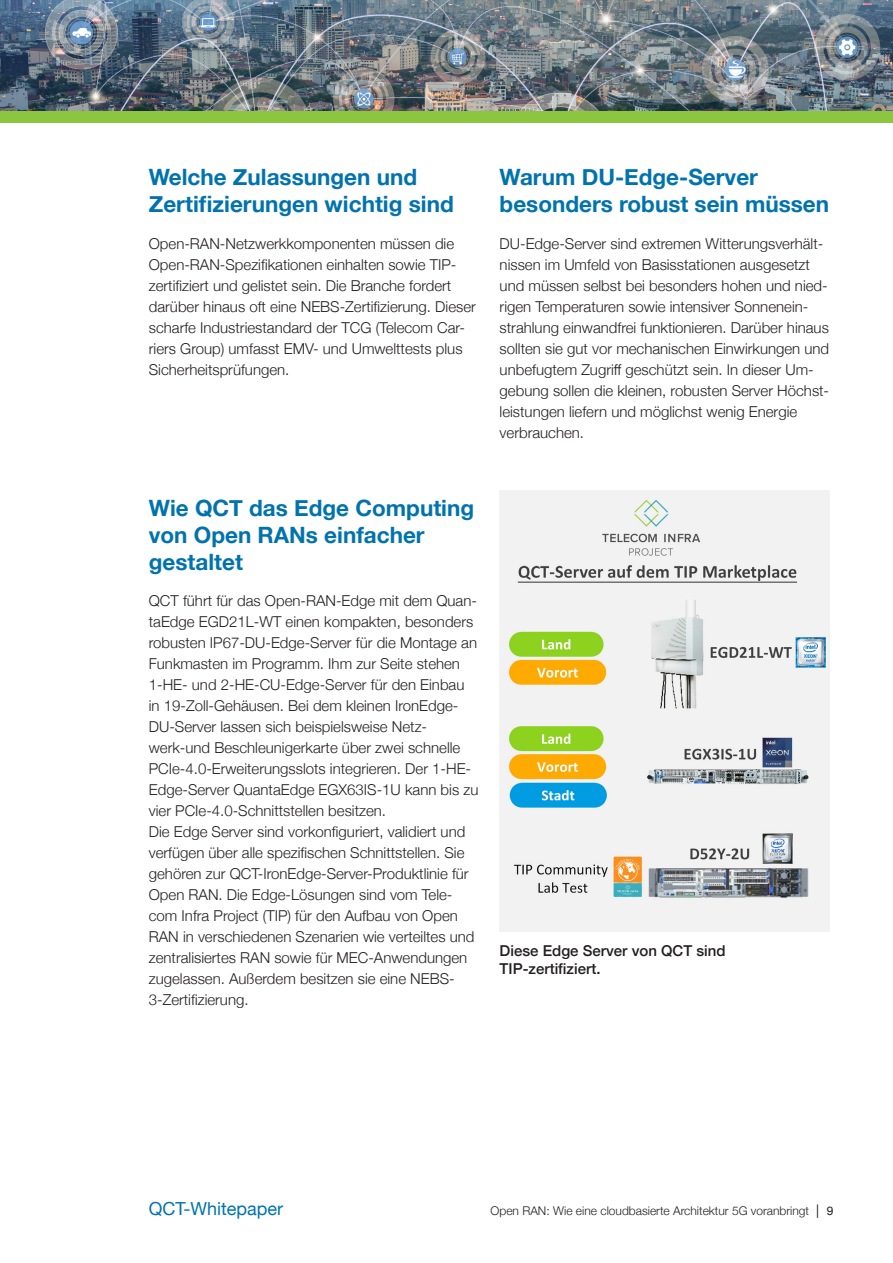
<style>
.page{position:relative;width:893px;height:1263px;background:#fff}
.page>*{position:absolute;margin:0;border:0;box-sizing:border-box;transform-origin:0 0}
.subhead_15{font:700 22.5px/27px "Helvetica Neue";color:#0073ae}
.t1{font:18px "Helvetica Neue";color:#0073ae}
.Fließtext{font:300 15px/21px "Helvetica Neue";color:#231f20}
.bu{font:500 15px "Helvetica Neue";color:#231f20}
.t2{font:300 12px "Helvetica Neue";color:#231f20}
.s1{font-weight:400;font-size:13.5px}
.s2{font-weight:400}
</style>
<div class="page">
<img style="left:0;top:0;width:893px;height:111px">
<div style="left:0;top:111px;width:893px;height:12px;background:#8bc63e"></div>
<img style="left:500px;top:491px;width:329px;height:440px">
<p class="subhead_15" style="left:149px;top:164px;width:270px">Welche Zulassungen und</p>
<p class="subhead_15" style="left:149px;top:191px;width:306px">Zertifizierungen wichtig sind</p>
<p class="subhead_15" style="left:500px;top:164px;width:260px">Warum DU-Edge-Server</p>
<p class="subhead_15" style="left:500px;top:191px;width:331px">besonders robust sein müssen</p>
<p class="Fließtext" style="left:149px;top:232px;width:329px">Open-RAN-Netzwerkkomponenten müssen die Open-RAN-Spezifikationen einhalten sowie TIP&shy;zertifiziert und gelistet sein. Die Branche fordert darüber hinaus oft eine NEBS-Zertifizierung. Dieser scharfe Industriestandard der TCG (Telecom Car&shy;riers Group) umfasst EMV- und Umwelttests plus Sicherheitsprüfungen.</p>
<p class="Fließtext" style="left:500px;top:232px;width:331px">DU-Edge-Server sind extremen Witterungsverhält&shy;nissen im Umfeld von Basisstationen ausgesetzt und müssen selbst bei besonders hohen und nied&shy;rigen Temperaturen sowie intensiver Sonnenein&shy;strahlung einwandfrei funktionieren. Darüber hinaus sollten sie gut vor mechanischen Einwirkungen und unbefugtem Zugriff geschützt sein. In dieser Um&shy;gebung sollen die kleinen, robusten Server Höchst&shy;leistungen liefern und möglichst wenig Energie verbrauchen.</p>
<p class="subhead_15" style="left:149px;top:495px;width:327px">Wie QCT das Edge Computing von Open RANs einfacher</p>
<p class="subhead_15" style="left:149px;top:549px;width:96px">gestaltet</p>
<p class="Fließtext" style="left:149px;top:589px;width:330px">QCT führt für das Open-RAN-Edge mit dem Quan&shy;taEdge EGD21L-WT einen kompakten, besonders robusten IP67-DU-Edge-Server für die Montage an Funkmasten im Programm. Ihm zur Seite stehen 1-HE- und 2-HE-CU-Edge-Server für den Einbau in 19-Zoll-Gehäusen. Bei dem kleinen IronEdge-</p>
<p class="Fließtext" style="left:149px;top:715px;width:331px">DU-Server lassen sich beispielsweise Netz&shy;werk-und Beschleunigerkarte über zwei schnelle PCIe-4.0-Erweiterungsslots integrieren. Der 1-HE-Edge-Server QuantaEdge EGX63IS-1U kann bis zu vier PCIe-4.0-Schnittstellen besitzen.</p>
<p class="Fließtext" style="left:149px;top:820px;width:327px">Die Edge Server sind vorkonfiguriert, validiert und verfügen über alle spezifischen Schnittstellen. Sie gehören zur QCT-IronEdge-Server-Produktlinie für Open RAN. Die Edge-Lösungen sind vom Tele&shy;com Infra Project (TIP) für den Aufbau von Open RAN in verschiedenen Szenarien wie verteiltes und zentralisiertes RAN sowie für MEC-Anwendungen zugelassen. Außerdem besitzen sie eine NEBS-3-Zertifizierung.</p>
<p class="bu" style="left:500px;top:938px;width:227px">Diese Edge Server von QCT sind</p>
<p class="bu" style="left:500px;top:956px;width:102px">TIP-zertifiziert.</p>
<p class="t1" style="left:149px;top:1196px;width:136px">QCT-Whitepaper</p>
<p class="t2" style="left:491px;top:1201px;width:344px">Open RAN: Wie eine cloudbasierte Architektur 5G voranbringt <span class="s1">|</span> <span class="s2">9</span></p>
</div>
